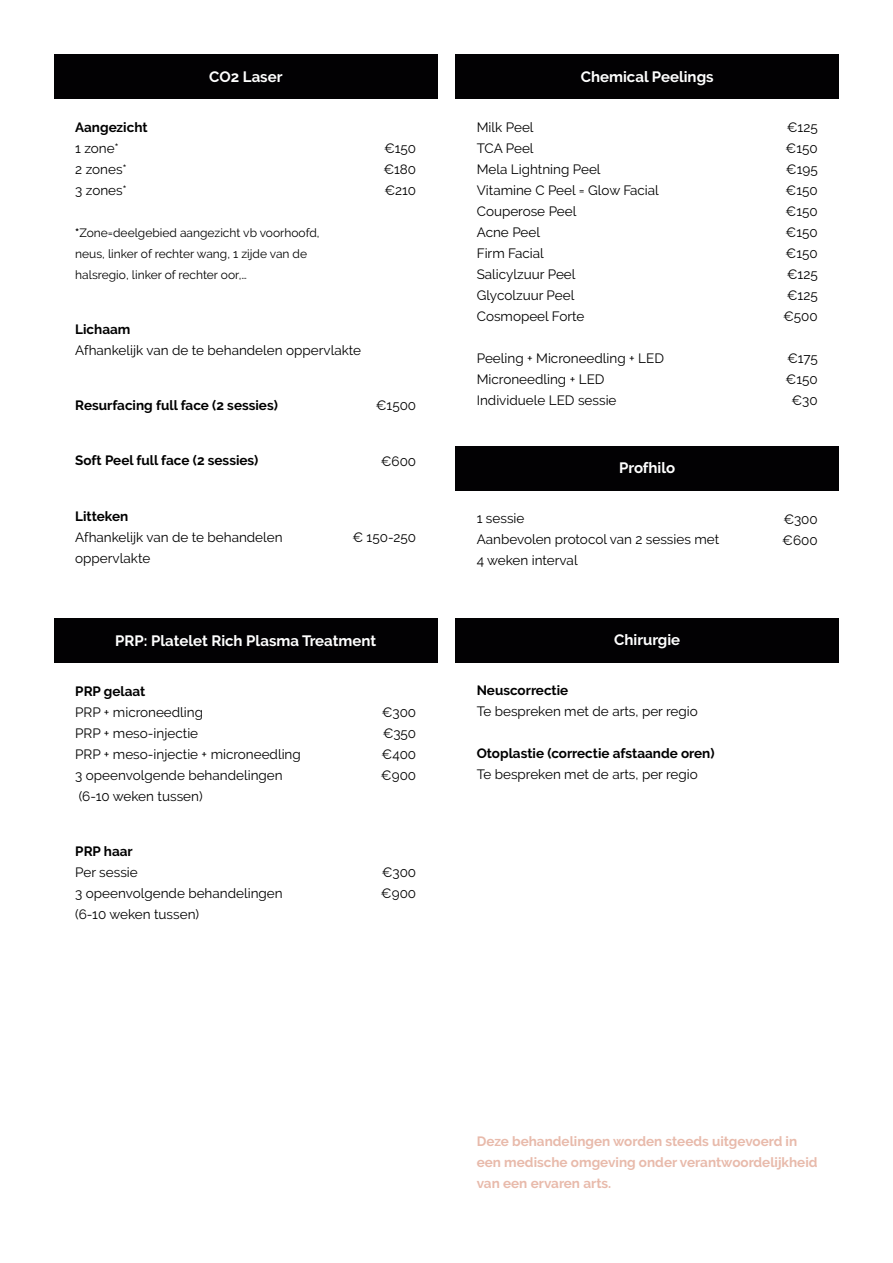
<style>
.page{position:relative;width:893px;height:1263px;background:#fff}
.page>*{position:absolute;margin:0;border:0;box-sizing:border-box;transform-origin:0 0}
.t1{font:700 15px "Raleway";color:#fff}
.t2{font:13.5px/21px "Raleway";color:#000}
.t3{font:700 13.5px "Raleway";color:#000}
.t4{font:700 13.5px/21px "Raleway";color:#e8baab}
.t5{font:12px/21px "Raleway";color:#000}
.s1{font-weight:700}
</style>
<div class="page">
<div style="left:54px;top:54px;width:383px;height:45px;background:#020103"></div>
<div style="left:455px;top:54px;width:384px;height:45px;background:#020103"></div>
<div style="left:455px;top:446px;width:384px;height:44px;background:#020103"></div>
<div style="left:54px;top:618px;width:383px;height:45px;background:#020103"></div>
<div style="left:455px;top:618px;width:384px;height:44px;background:#020103"></div>
<p class="t1" style="left:209px;top:68px;width:75px">CO2 Laser</p>
<p class="t1" style="left:581px;top:68px;width:134px">Chemical Peelings</p>
<p class="t3" style="left:75px;top:119px;width:74px">Aangezicht</p>
<p class="t2" style="left:75px;top:137px;width:53px">1 zone*<br>2 zones*<br>3 zones*</p>
<p class="t5" style="left:75px;top:222px;width:246px"><span class="s1">*</span>Zone=deelgebied aangezicht vb voorhoofd, neus, linker of rechter wang, 1 zijde van de halsregio, linker of rechter oor,…</p>
<p class="t2" style="left:383px;top:137px;width:34px;text-align:justify">€150 €180 €210</p>
<p class="t3" style="left:75px;top:321px;width:57px">Lichaam</p>
<p class="t2" style="left:75px;top:340px;width:287px">Afhankelijk van de te behandelen oppervlakte</p>
<p class="t3" style="left:75px;top:398px;width:204px">Resurfacing full face (2 sessies)</p>
<p class="t3" style="left:75px;top:453px;width:185px">Soft Peel full face (2 sessies)</p>
<p class="t2" style="left:376px;top:395px;width:42px">€1500</p>
<p class="t2" style="left:381px;top:450px;width:37px">€600</p>
<p class="t3" style="left:75px;top:508px;width:55px">Litteken</p>
<p class="t2" style="left:75px;top:526px;width:209px">Afhankelijk van de te behandelen oppervlakte</p>
<p class="t2" style="left:352px;top:526px;width:65px">€ 150-250</p>
<p class="t2" style="left:477px;top:116px;width:184px">Milk Peel<br>TCA Peel<br>Mela Lightning Peel<br>Vitamine C Peel = Glow Facial<br>Couperose Peel<br>Acne Peel<br>Firm Facial<br>Salicylzuur Peel<br>Glycolzuur Peel<br>Cosmopeel Forte</p>
<p class="t2" style="left:477px;top:347px;width:189px">Peeling + Microneedling + LED<br>Microneedling + LED<br>Individuele LED sessie</p>
<p class="t1" style="left:619px;top:460px;width:58px">Profhilo</p>
<p class="t2" style="left:477px;top:508px;width:244px">1 sessie<br>Aanbevolen protocol van 2 sessies met<br>4 weken interval</p>
<p class="t1" style="left:115px;top:632px;width:263px">PRP: Platelet Rich Plasma Treatment</p>
<p class="t1" style="left:614px;top:631px;width:67px">Chirurgie</p>
<p class="t3" style="left:75px;top:683px;width:72px">PRP gelaat</p>
<p class="t2" style="left:75px;top:701px;width:227px">PRP + microneedling<br>PRP + meso-injectie<br>PRP + meso-injectie + microneedling<br>3 opeenvolgende behandelingen (6-10 weken tussen)</p>
<p class="t3" style="left:75px;top:844px;width:59px">PRP haar</p>
<p class="t2" style="left:75px;top:862px;width:209px">Per sessie<br>3 opeenvolgende behandelingen (6-10 weken tussen)</p>
<p class="t2" style="left:381px;top:701px;width:37px;text-align:justify">€300 €350 €400 €900</p>
<p class="t2" style="left:381px;top:862px;width:37px">€300 €900</p>
<p class="t3" style="left:477px;top:683px;width:93px">Neuscorrectie</p>
<p class="t2" style="left:477px;top:701px;width:222px">Te bespreken met de arts, per regio</p>
<p class="t3" style="left:477px;top:746px;width:239px">Otoplastie (correctie afstaande oren)</p>
<p class="t2" style="left:477px;top:764px;width:222px">Te bespreken met de arts, per regio</p>
<p class="t2" style="left:783px;top:116px;width:36px;text-align:justify">€125 €150 €195 €150 €150 €150 €150 €125 €125 €500</p>
<p class="t2" style="left:785px;top:347px;width:34px;text-align:center">€175 €150 €30</p>
<p class="t2" style="left:782px;top:508px;width:37px">€300 €600</p>
<p class="t4" style="left:477px;top:1131px;width:342px">Deze behandelingen worden steeds uitgevoerd in een medische omgeving onder verantwoordelijkheid van een ervaren arts.</p>
</div>
